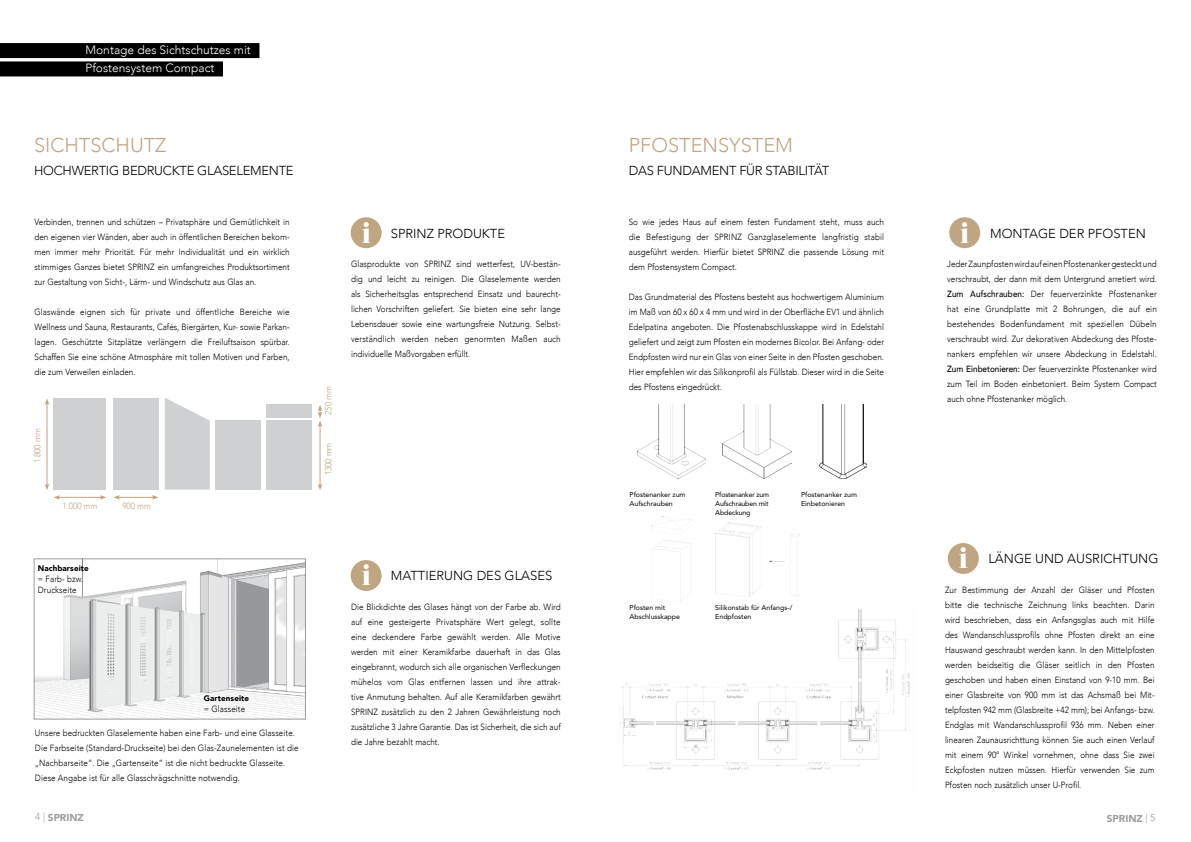
<style>
.page{position:relative;width:1191px;height:842px;background:#fff}
.page>*{position:absolute;margin:0;border:0;box-sizing:border-box;transform-origin:0 0}
.t1{font:700 31.7px "Bodoni FLF";color:#fff}
.t2{font:300 20px "Avenir";color:#c0a682}
.t3{font:300 13px "Avenir";color:#000}
.t4{font:300 13px "Avenir";letter-spacing:-.02em;color:#000}
.t5{font:300 12px/18.4px "Avenir";color:#fff}
.t6{font:900 10px "Avenir";color:#9c9e9f}
.t7{font:300 9px/15px "Avenir";color:#000;text-align:justify;scale:.9 1}
.t8{font:300 9px "Avenir";color:#c0a682;scale:.9 1}
.t9{font:900 8px "Avenir";letter-spacing:.01em;color:#000}
.t10{font:7px/9px "Avenir LT Std";color:#000}
.s1{font-weight:500}
.s2{font-weight:300}
</style>
<div class="page">
<img style="left:36px;top:561px;width:267px;height:156px">
<div style="left:34px;top:559px;width:271px;height:160px;border:1px solid #9c9e9f"></div>
<div style="left:53px;top:398px;width:53px;height:91px;background:#ced0d1"></div>
<svg style="left:165px;top:398px;width:45px;height:91px;background:#d4d5d6"></svg>
<div style="left:216px;top:420px;width:45px;height:69px;background:#ced0d1"></div>
<div style="left:267px;top:420px;width:45px;height:69px;background:#ced0d1"></div>
<div style="left:267px;top:405px;width:45px;height:13px;background:#ced0d1"></div>
<div style="left:113px;top:398px;width:45px;height:91px;background:#ced0d1"></div>
<hr style="left:118px;top:497px;width:36px;height:1px;background:#c0a682">
<svg style="left:113px;top:495px;width:7px;height:5px"></svg>
<svg style="left:152px;top:495px;width:7px;height:5px"></svg>
<hr style="left:58px;top:497px;width:44px;height:1px;background:#c0a682">
<svg style="left:100px;top:495px;width:6px;height:5px"></svg>
<hr style="left:47px;top:403px;width:1px;height:82px;background:#c0a682">
<svg style="left:45px;top:484px;width:15px;height:16px"></svg>
<svg style="left:45px;top:398px;width:4px;height:7px"></svg>
<hr style="left:320px;top:425px;width:1px;height:60px;background:#c0a682">
<svg style="left:318px;top:484px;width:4px;height:6px"></svg>
<svg style="left:318px;top:405px;width:4px;height:22px"></svg>
<img style="left:637px;top:404px;width:68px;height:74px">
<img style="left:723px;top:404px;width:68px;height:74px">
<img style="left:819px;top:404px;width:47px;height:74px">
<img style="left:715px;top:522px;width:83px;height:74px">
<img style="left:619px;top:609px;width:291px;height:161px">
<div style="left:949px;top:217px;width:31px;height:31px;background:#bfa582;border-radius:50%"></div>
<div style="left:947px;top:543px;width:31px;height:31px;background:#bfa582;border-radius:50%"></div>
<div style="left:351px;top:560px;width:30px;height:31px;background:#bfa582;border-radius:50%"></div>
<div style="left:351px;top:217px;width:30px;height:31px;background:#bfa582;border-radius:50%"></div>
<div style="left:0;top:43px;width:259px;height:15px;background:#000"></div>
<div style="left:0;top:61px;width:223px;height:15px;background:#000"></div>
<h3 class="t5" style="left:85px;top:40px;width:167px">Montage des Sichtschutzes mit<br>Pfostensystem Compact</h3>
<h2 class="t2" style="left:34px;top:133px;width:134px">SICHTSCHUTZ</h2>
<h3 class="t4" style="left:34px;top:162px;width:261px">HOCHWERTIG BEDRUCKTE GLASELEMENTE</h3>
<p class="t7" style="left:35px;top:214px;width:285px">Verbinden, trennen und schützen – Privatsphäre und Gemütlichkeit in den eigenen vier Wänden, aber auch in öffentlichen Bereichen bekom&shy;men immer mehr Priorität. Für mehr Individualität und ein wirklich stimmiges Ganzes bietet SPRINZ ein umfangreiches Produktsortiment zur Gestaltung von Sicht-, Lärm- und Windschutz aus Glas an.</p>
<p class="t7" style="left:35px;top:304px;width:285px">Glaswände eignen sich für private und öffentliche Bereiche wie Wellness und Sauna, Restaurants, Cafés, Biergärten, Kur- sowie Parkan&shy;lagen. Geschützte Sitzplätze verlängern die Freiluftsaison spürbar.<br>Schaffen Sie eine schöne Atmosphäre mit tollen Motiven und Farben, die zum Verweilen einladen.</p>
<p class="t8" style="left:32px;top:463px;width:40px;rotate:-90deg">1.800 mm</p>
<p class="t8" style="left:323px;top:415px;width:33px;rotate:-90deg">250 mm</p>
<p class="t8" style="left:323px;top:475px;width:38px;rotate:-90deg">1300 mm</p>
<h1 class="t1" style="left:361px;top:215px;width:11px">i</h1>
<h3 class="t3" style="left:391px;top:225px;width:116px">SPRINZ PRODUKTE</h3>
<p class="t7" style="left:351px;top:257px;width:234px">Glasprodukte von SPRINZ sind wetterfest, UV-bestän&shy;dig und leicht zu reinigen. Die Glaselemente werden als Sicherheitsglas entsprechend Einsatz und baurecht&shy;lichen Vorschriften geliefert. Sie bieten eine sehr lange Lebensdauer sowie eine wartungsfreie Nutzung. Selbst&shy;verständlich werden neben genormten Maßen auch individuelle Maßvorgaben erfüllt.</p>
<h2 class="t2" style="left:629px;top:133px;width:166px">PFOSTENSYSTEM</h2>
<h3 class="t4" style="left:629px;top:162px;width:202px">DAS FUNDAMENT FÜR STABILITÄT</h3>
<p class="t7" style="left:629px;top:214px;width:285px">So wie jedes Haus auf einem festen Fundament steht, muss auch die Befestigung der SPRINZ Ganzglaselemente langfristig stabil ausgeführt werden. Hierfür bietet SPRINZ die passende Lösung mit dem Pfostensystem Compact.</p>
<p class="t7" style="left:629px;top:289px;width:285px">Das Grundmaterial des Pfostens besteht aus hochwertigem Aluminium im Maß von 60 x 60 x 4 mm und wird in der Oberfläche EV1 und ähnlich Edelpatina angeboten. Die Pfostenabschlusskappe wird in Edelstahl geliefert und zeigt zum Pfosten ein modernes Bicolor. Bei Anfang- oder Endpfosten wird nur ein Glas von einer Seite in den Pfosten geschoben.<br>Hier empfehlen wir das Silikonprofil als Füllstab. Dieser wird in die Seite des Pfostens eingedrückt.</p>
<p class="t8" style="left:63px;top:500px;width:40px">1.000 mm</p>
<p class="t9" style="left:38px;top:562px;width:52px">Nachbarseite</p>
<p class="t7" style="left:38px;top:574px;width:52px;line-height:11px">= Farb- bzw.<br>Druckseite</p>
<p class="t8" style="left:122px;top:500px;width:33px">900 mm</p>
<p class="t10" style="left:629px;top:490px;width:58px">Pfostenanker zum<br>Aufschrauben</p>
<p class="t10" style="left:715px;top:490px;width:55px;text-align:justify">Pfostenanker zum Aufschrauben mit Abdeckung</p>
<p class="t10" style="left:801px;top:490px;width:58px">Pfostenanker zum<br>Einbetonieren</p>
<h1 class="t1" style="left:361px;top:558px;width:11px">i</h1>
<h3 class="t3" style="left:391px;top:568px;width:163px">MATTIERUNG DES GLASES</h3>
<p class="t9" style="left:204px;top:691px;width:47px">Gartenseite</p>
<p class="t7" style="left:204px;top:701px;width:47px">= Glasseite</p>
<p class="t7" style="left:35px;top:725px;width:294px;text-align:left">Unsere bedruckten Glaselemente haben eine Farb- und eine Glasseite.<br>Die Farbseite (Standard--Druckseite) bei den Glas--Zaunelementen ist die „Nachbarseite“. Die „Gartenseite“ ist die nicht bedruckte Glasseite.<br>Diese Angabe ist für alle Glasschrägschnitte notwendig.</p>
<p class="t7" style="left:351px;top:599px;width:234px">Die Blickdichte des Glases hängt von der Farbe ab. Wird auf eine gesteigerte Privatsphäre Wert gelegt, sollte eine deckendere Farbe gewählt werden. Alle Motive werden mit einer Keramikfarbe dauerhaft in das Glas eingebrannt, wodurch sich alle organischen Verfleckungen mühelos vom Glas entfernen lassen und ihre attrak&shy;tive Anmutung behalten. Auf alle Keramikfarben gewährt SPRINZ zusätzlich zu den 2 Jahren Gewährleistung noch zusätzliche 3 Jahre Garantie. Das ist Sicherheit, die sich auf die Jahre bezahlt macht.</p>
<p class="t10" style="left:629px;top:603px;width:52px">Pfosten mit<br>Abschlusskappe</p>
<p class="t10" style="left:715px;top:603px;width:79px">Silikonstab für Anfangs-/<br>Endpfosten</p>
<h1 class="t1" style="left:960px;top:215px;width:11px">i</h1>
<h3 class="t3" style="left:990px;top:225px;width:157px">MONTAGE DER PFOSTEN</h3>
<p class="t7" style="left:947px;top:257px;width:234px">Jeder Zaunpfosten wird auf einen Pfostenanker gesteckt und verschraubt, der dann mit dem Untergrund arretiert wird.<br><span class="s1">Zum Aufschrauben:</span> Der feuerverzinkte Pfostenanker hat eine Grundplatte mit 2 Bohrungen, die auf ein bestehendes Bodenfundament mit speziellen Dübeln verschraubt wird. Zur dekorativen Abdeckung des Pfoste&shy;nankers empfehlen wir unsere Abdeckung in Edelstahl.<br><span class="s1">Zum Einbetonieren:</span> Der feuerverzinkte Pfostenanker wird zum Teil im Boden einbetoniert. Beim System Compact auch ohne Pfostenanker möglich.</p>
<h1 class="t1" style="left:958px;top:541px;width:11px">i</h1>
<h3 class="t3" style="left:988px;top:551px;width:171px">LÄNGE UND AUSRICHTUNG</h3>
<p class="t7" style="left:945px;top:582px;width:234px">Zur Bestimmung der Anzahl der Gläser und Pfosten bitte die technische Zeichnung links beachten. Darin wird beschrieben, dass ein Anfangsglas auch mit Hilfe des Wandanschlussprofils ohne Pfosten direkt an eine Hauswand geschraubt werden kann. In den Mittelpfosten werden beidseitig die Gläser seitlich in den Pfosten geschoben und haben einen Einstand von 9-10 mm. Bei einer Glasbreite von 900 mm ist das Achsmaß bei Mit&shy;telpfosten 942 mm (Glasbreite +42 mm); bei Anfangs- bzw.<br>Endglas mit Wandanschlussprofil 936 mm. Neben einer linearen Zaunausrichttung können Sie auch einen Verlauf mit einem 90° Winkel vornehmen, ohne dass Sie zwei Eckpfosten nutzen müssen. Hierfür verwenden Sie zum Pfosten noch zusätzlich unser U-Profil.</p>
<p class="t6" style="left:35px;top:809px;width:50px"><span class="s2">4 |</span> SPRINZ</p>
<p class="t6" style="left:1106px;top:810px;width:50px">SPRINZ <span class="s2">| 5</span></p>
</div>
